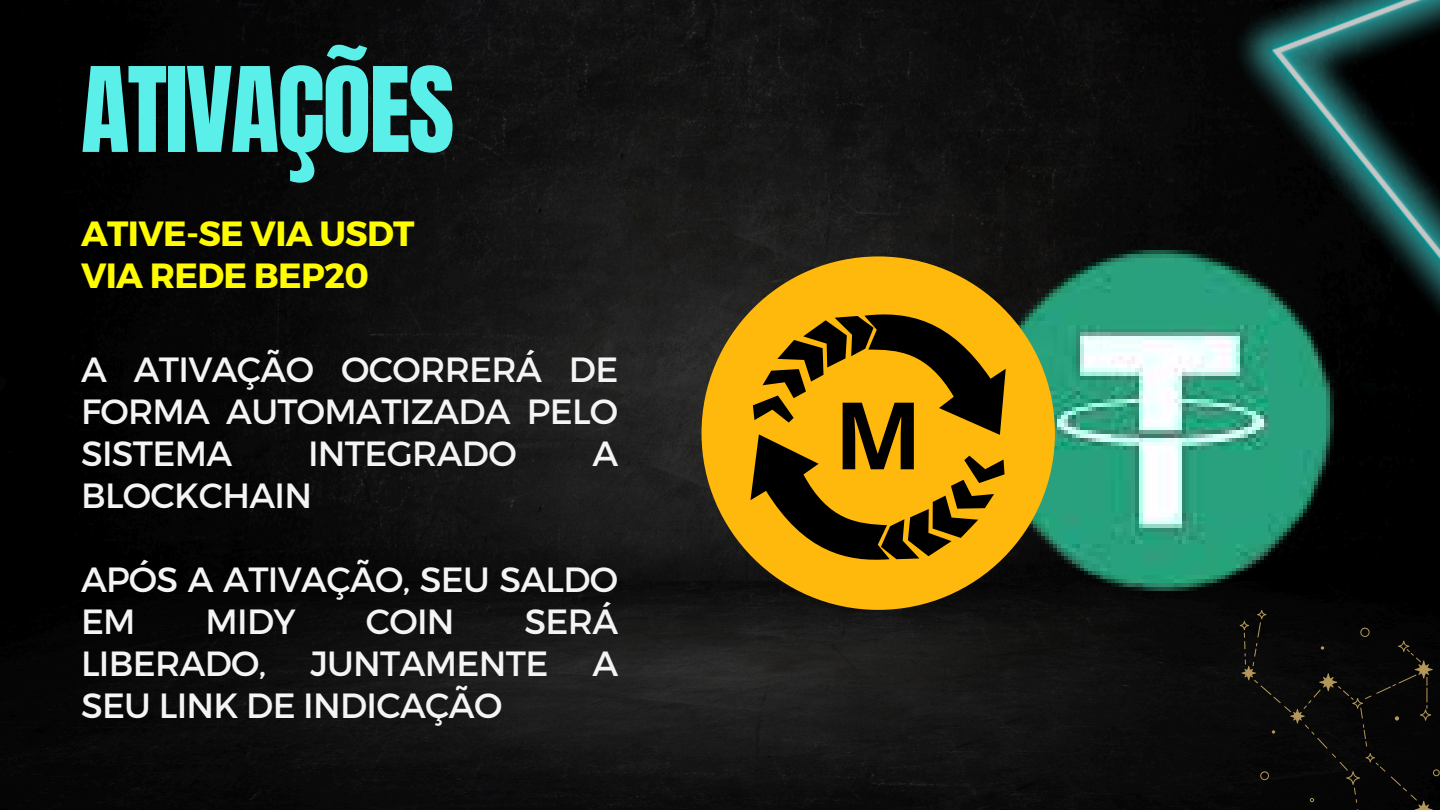
<style>
.page{position:relative;width:1440px;height:810px;background:#fff}
.page>*{position:absolute;margin:0;border:0;box-sizing:border-box;transform-origin:0 0}
.t1{font:100px "Anton";letter-spacing:-.02em;color:#5befea}
.t2{font:700 93.3px "Open Sans";color:#000}
.t3{font:35px/42px "Montserrat";letter-spacing:-.02em;color:#f4f4f4;text-align:justify}
.t4{font:700 35px/42px "Montserrat";letter-spacing:-.02em;color:#fffc00}
</style>
<div class="page">
<img style="left:0;top:0;width:1440px;height:810px">
<div style="left:1240px;top:610px;width:200px;height:200px;background:#050505"></div>
<img style="left:1214px;top:0;width:226px;height:537px">
<img style="left:946px;top:212px;width:453px;height:417px">
<div style="left:702px;top:256px;width:353px;height:354px;background:#ffb90c;border-radius:50%"></div>
<svg style="left:750px;top:311px;width:256px;height:251px"></svg>
<p class="t1" style="left:81px;top:38px;width:375px">ATIVAÇÕES</p>
<h1 class="t4" style="left:81px;top:211px;width:335px">ATIVE-SE VIA USDT<br>VIA REDE BEP20</h1>
<h2 class="t3" style="left:81px;top:347px;width:539px">A ATIVAÇÃO OCORRERÁ DE FORMA AUTOMATIZADA PELO SISTEMA</h2>
<h2 class="t3" style="left:308px;top:431px;width:210px">INTEGRADO</h2>
<h2 class="t3" style="left:593px;top:431px;width:27px">A</h2>
<h2 class="t3" style="left:81px;top:473px;width:233px">BLOCKCHAIN</h2>
<p class="t3" style="left:81px;top:557px;width:539px">APÓS A ATIVAÇÃO, SEU SALDO<br>EM</p>
<p class="t3" style="left:206px;top:599px;width:92px">MIDY</p>
<p class="t3" style="left:366px;top:599px;width:90px">COIN</p>
<p class="t3" style="left:525px;top:599px;width:95px">SERÁ</p>
<p class="t3" style="left:81px;top:641px;width:187px">LIBERADO,</p>
<p class="t3" style="left:310px;top:641px;width:239px">JUNTAMENTE</p>
<p class="t3" style="left:593px;top:641px;width:27px">A</p>
<p class="t3" style="left:81px;top:683px;width:423px">SEU LINK DE INDICAÇÃO</p>
<p class="t2" style="left:834px;top:370px;width:89px">M</p>
</div>
